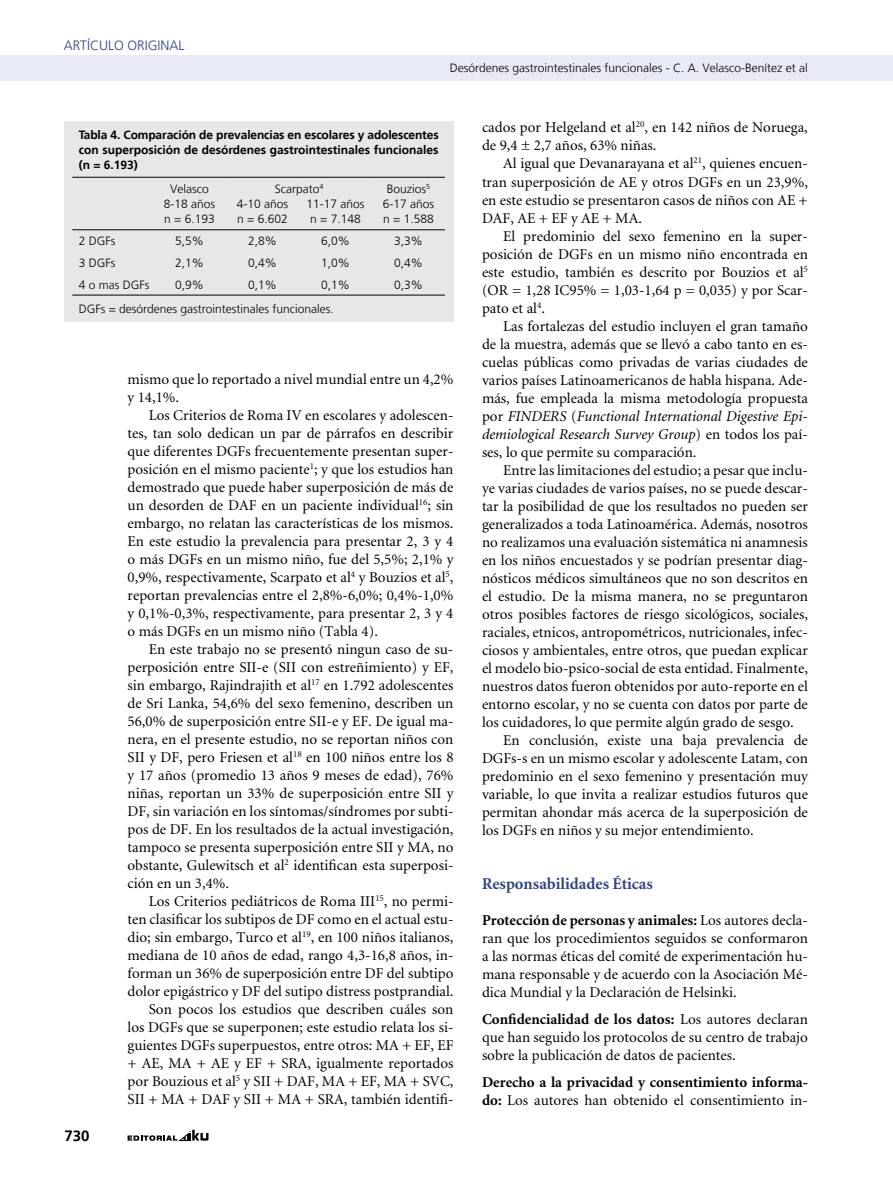
<style>
.page{position:relative;width:893px;height:1191px;background:#fff}
.page>*{position:absolute;margin:0;border:0;box-sizing:border-box;transform-origin:0 0}
.t1{font:700 16.5px "Minion";color:#314282}
.t2{font:15px/18px "Minion";color:#000;text-align:justify}
.t3{font:700 15px/18px "Minion";color:#000}
.t4{font:700 15px "Frutiger LT";color:#000}
.t5{font:300 13.5px "Frutiger LT";color:#314282}
.t6{font:300 12px "Frutiger LT";color:#000}
.t7{font:700 12px/15px "Frutiger LT";color:#000;text-align:justify}
.s1{font-style:italic}
.s2{font-weight:700}
.s3{font-weight:400}
</style>
<div class="page">
<div style="left:0;top:55px;width:893px;height:26px;background:#e8eaf6"></div>
<svg style="left:128px;top:1129px;width:81px;height:11px"></svg>
<div style="left:64px;top:121px;width:389px;height:200px;background:#e6e7e8"></div>
<hr style="left:72px;top:177px;width:81px;height:1px;background:#000">
<hr style="left:153px;top:177px;width:73px;height:1px;background:#000">
<hr style="left:226px;top:177px;width:73px;height:1px;background:#000">
<hr style="left:299px;top:177px;width:73px;height:1px;background:#000">
<hr style="left:372px;top:177px;width:73px;height:1px;background:#000">
<hr style="left:72px;top:229px;width:81px;height:1px;background:#000">
<hr style="left:153px;top:229px;width:73px;height:1px;background:#000">
<hr style="left:226px;top:229px;width:73px;height:1px;background:#000">
<hr style="left:299px;top:229px;width:73px;height:1px;background:#000">
<hr style="left:372px;top:229px;width:73px;height:1px;background:#000">
<hr style="left:72px;top:295px;width:81px;height:1px;background:#000">
<hr style="left:153px;top:295px;width:73px;height:1px;background:#000">
<hr style="left:226px;top:295px;width:73px;height:1px;background:#000">
<hr style="left:299px;top:295px;width:73px;height:1px;background:#000">
<hr style="left:372px;top:295px;width:73px;height:1px;background:#000">
<p class="t5" style="left:64px;top:38px;width:36px">Artículo</p>
<p class="t5" style="left:128px;top:38px;width:17px">Origi</p>
<p class="t5" style="left:161px;top:38px;width:23px">nal</p>
<p class="t6" style="left:450px;top:61px;width:360px">Desórdenes gastrointestinales funcionales - C. A. Velasco-Benítez et al</p>
<p class="t7" style="left:79px;top:127px;width:362px">Tabla 4. Comparación de prevalencias en escolares y adolescentes con superposición de desórdenes gastrointestinales funcionales (n = 6.193)</p>
<p class="t6" style="left:170px;top:182px;width:40px">Velasco</p>
<p class="t6" style="left:275px;top:182px;width:50px">Scarpato<sup>4</sup></p>
<p class="t6" style="left:387px;top:182px;width:45px">Bouzios<sup>5</sup></p>
<p class="t6" style="left:164px;top:197px;width:53px">8-18 años</p>
<p class="t6" style="left:237px;top:197px;width:53px">4-10 años</p>
<p class="t6" style="left:306px;top:197px;width:60px">11-17 años</p>
<p class="t6" style="left:383px;top:197px;width:53px">6-17 años</p>
<p class="t6" style="left:164px;top:212px;width:52px">n = 6.193</p>
<p class="t6" style="left:237px;top:212px;width:52px">n = 6.602</p>
<p class="t6" style="left:310px;top:212px;width:52px">n = 7.148</p>
<p class="t6" style="left:383px;top:212px;width:52px">n = 1.588</p>
<p class="t6" style="left:79px;top:234px;width:38px">2 DGFs</p>
<p class="t6" style="left:175px;top:234px;width:30px">5,5%</p>
<p class="t6" style="left:248px;top:234px;width:30px">2,8%</p>
<p class="t6" style="left:321px;top:234px;width:30px">6,0%</p>
<p class="t6" style="left:394px;top:234px;width:30px">3,3%</p>
<p class="t6" style="left:79px;top:256px;width:38px">3 DGFs</p>
<p class="t6" style="left:175px;top:256px;width:30px">2,1%</p>
<p class="t6" style="left:248px;top:256px;width:30px">0,4%</p>
<p class="t6" style="left:321px;top:256px;width:30px">1,0%</p>
<p class="t6" style="left:394px;top:256px;width:30px">0,4%</p>
<p class="t6" style="left:79px;top:278px;width:72px">4 o mas DGFs</p>
<p class="t6" style="left:175px;top:278px;width:30px">0,9%</p>
<p class="t6" style="left:248px;top:278px;width:30px">0,1%</p>
<p class="t6" style="left:321px;top:278px;width:30px">0,1%</p>
<p class="t6" style="left:394px;top:278px;width:30px">0,3%</p>
<p class="t6" style="left:79px;top:302px;width:257px">DGFs = desórdenes gastrointestinales funcionales.</p>
<p class="t4" style="left:65px;top:1126px;width:27px">730</p>
<p class="t2" style="left:128px;top:371px;width:327px">mismo que lo reportado a nivel mundial entre un 4,2% y 14,1%.</p>
<p class="t2" style="left:128px;top:407px;width:327px;text-indent:21px">Los Criterios de Roma IV en escolares y adolescen&shy;tes, tan solo dedican un par de párrafos en describir que diferentes DGFs frecuentemente presentan super&shy;posición en el mismo paciente<sup>1</sup>; y que los estudios han demostrado que puede haber superposición de más de un desorden de DAF en un paciente individual<sup>16</sup>; sin embargo, no relatan las características de los mismos.<br>En este estudio la prevalencia para presentar 2, 3 y 4 o más DGFs en un mismo niño, fue del 5,5%; 2,1% y 0,9%, respectivamente, Scarpato et al<sup>4</sup> y Bouzios et al<sup>5</sup>, reportan prevalencias entre el 2,8%-6,0%; 0,4%-1,0% y 0,1%-0,3%, respectivamente, para presentar 2, 3 y 4 o más DGFs en un mismo niño (Tabla 4).</p>
<p class="t2" style="left:128px;top:641px;width:327px;text-indent:21px">En este trabajo no se presentó ningun caso de su&shy;perposición entre SII-e (SII con estreñimiento) y EF, sin embargo, Rajindrajith et al<sup>17</sup> en 1.792 adolescentes de Sri Lanka, 54,6% del sexo femenino, describen un 56,0% de superposición entre SII-e y EF. De igual ma&shy;nera, en el presente estudio, no se reportan niños con SII y DF, pero Friesen et al<sup>18</sup> en 100 niños entre los 8 y 17 años (promedio 13 años 9 meses de edad), 76% niñas, reportan un 33% de superposición entre SII y DF, sin variación en los síntomas/síndromes por subti&shy;pos de DF. En los resultados de la actual investigación, tampoco se presenta superposición entre SII y MA, no obstante, Gulewitsch et al<sup>2</sup> identifican esta superposi&shy;ción en un 3,4%.</p>
<p class="t2" style="left:128px;top:893px;width:327px;text-align:right">Los Criterios pediátricos de Roma III<sup>15</sup>, no permi&shy;ten clasificar los subtipos de DF como en el actual estu&shy;dio; sin embargo, Turco et al<sup>19</sup>, en 100 niños italianos, mediana de 10 años de edad, rango 4,3-16,8 años, in&shy;forman un 36% de superposición entre DF del subtipo dolor epigástrico y DF del sutipo distress postprandial.<br>Son pocos los estudios que describen cuáles son<br>los DGFs que se superponen; este estudio relata los si&shy;guientes DGFs superpuestos, entre otros: MA + EF, EF + AE, MA + AE y EF + SRA, igualmente reportados por Bouzious et al<sup>5</sup> y SII + DAF, MA + EF, MA + SVC, SII + MA + DAF y SII + MA + SRA, también identifi-</p>
<p class="t2" style="left:482px;top:119px;width:327px">cados por Helgeland et al<sup>20</sup>, en 142 niños de Noruega, de 9,4 ± 2,7 años, 63% niñas.</p>
<p class="t2" style="left:482px;top:155px;width:327px;text-indent:21px">Al igual que Devanarayana et al<sup>21</sup>, quienes encuen&shy;tran superposición de AE y otros DGFs en un 23,9%, en este estudio se presentaron casos de niños con AE + DAF, AE + EF y AE + MA.</p>
<p class="t2" style="left:482px;top:227px;width:327px;text-indent:21px">El predominio del sexo femenino en la super&shy;posición de DGFs en un mismo niño encontrada en este estudio, también es descrito por Bouzios et al<sup>5 </sup>(OR = 1,28 IC95% = 1,03-1,64 p = 0,035) y por Scar&shy;pato et al<sup>4</sup>.</p>
<p class="t2" style="left:482px;top:317px;width:327px;text-indent:21px">Las fortalezas del estudio incluyen el gran tamaño de la muestra, además que se llevó a cabo tanto en es&shy;cuelas públicas como privadas de varias ciudades de varios países Latinoamericanos de habla hispana. Ade&shy;más, fue empleada la misma metodología propuesta por <span class="s1">FINDERS</span> (<span class="s1">Functional International Digestive Epi&shy;demiological Research Survey Group</span>) en todos los paí&shy;ses, lo que permite su comparación.</p>
<p class="t2" style="left:503px;top:461px;width:306px">Entre las limitaciones del estudio; a pesar que inclu-</p>
<p class="t2" style="left:482px;top:479px;width:327px">ye varias ciudades de varios países, no se puede descar-</p>
<p class="t2" style="left:482px;top:497px;width:327px">tar la posibilidad de que los resultados no pueden ser</p>
<p class="t2" style="left:482px;top:515px;width:327px">generalizados a toda Latinoamérica. Además, nosotros</p>
<p class="t2" style="left:482px;top:533px;width:327px">no realizamos una evaluación sistemática ni anamnesis</p>
<p class="t2" style="left:482px;top:551px;width:327px">en los niños encuestados y se podrían presentar diag-</p>
<p class="t2" style="left:482px;top:569px;width:327px">nósticos médicos simultáneos que no son descritos en</p>
<p class="t2" style="left:482px;top:587px;width:327px">el estudio. De la misma manera, no se preguntaron</p>
<p class="t2" style="left:482px;top:605px;width:327px">otros posibles factores de riesgo sicológicos, sociales,</p>
<p class="t2" style="left:482px;top:623px;width:327px">raciales, etnicos, antropométricos, nutricionales, infec-</p>
<p class="t2" style="left:482px;top:641px;width:327px">ciosos y ambientales, entre otros, que puedan explicar</p>
<p class="t2" style="left:482px;top:659px;width:327px">el modelo bio-psico-social de esta entidad. Finalmente,</p>
<p class="t2" style="left:482px;top:677px;width:327px">nuestros datos fueron obtenidos por auto-reporte en el</p>
<p class="t2" style="left:482px;top:695px;width:327px">entorno escolar, y no se cuenta con datos por parte de</p>
<p class="t2" style="left:482px;top:713px;width:313px">los cuidadores, lo que permite algún grado de sesgo.</p>
<p class="t2" style="left:503px;top:731px;width:306px">En conclusión, existe una baja prevalencia de</p>
<p class="t2" style="left:482px;top:749px;width:327px">DGFs-s en un mismo escolar y adolescente Latam, con</p>
<p class="t2" style="left:482px;top:767px;width:327px">predominio en el sexo femenino y presentación muy</p>
<p class="t2" style="left:482px;top:785px;width:327px">variable, lo que invita a realizar estudios futuros que</p>
<p class="t2" style="left:482px;top:803px;width:327px">permitan ahondar más acerca de la superposición de</p>
<p class="t2" style="left:482px;top:821px;width:273px">los DGFs en niños y su mejor entendimiento.</p>
<p class="t1" style="left:482px;top:875px;width:172px">Responsabilidades Éticas</p>
<p class="t2" style="left:482px;top:911px;width:327px"><span class="s2">Protección de personas y animales:</span> Los autores decla&shy;ran que los procedimientos seguidos se conformaron a las normas éticas del comité de experimentación hu&shy;mana responsable y de acuerdo con la Asociación Mé&shy;dica Mundial y la Declaración de Helsinki.</p>
<p class="t2" style="left:482px;top:1010px;width:327px"><span class="s2">Confidencialidad de los datos:</span> Los autores declaran que han seguido los protocolos de su centro de trabajo sobre la publicación de datos de pacientes.</p>
<p class="t3" style="left:482px;top:1073px;width:327px">Derecho a la privacidad y consentimiento informa&shy;do: <span class="s3">Los autores han obtenido el consentimiento in-</span></p>
</div>
